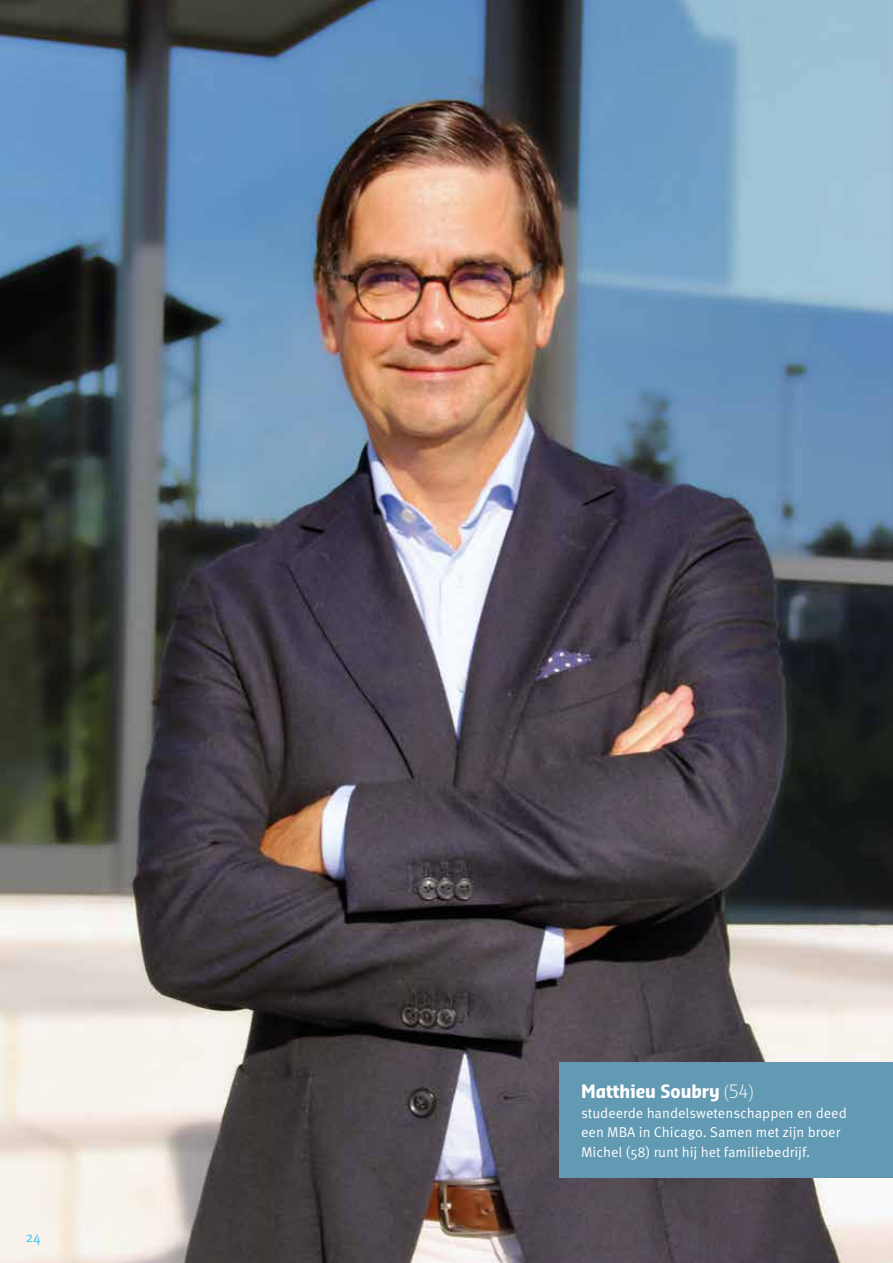
<style>
.page{position:relative;width:893px;height:1263px;background:#fff}
.page>*{position:absolute;margin:0;border:0;box-sizing:border-box;transform-origin:0 0}
.t1{font:700 18px "Sansa Con Pro";color:#fff}
.t2{font:14.25px/19.5px "Meta OT Norm";color:#fff}
.t3{font:14.25px "Meta OT Norm";color:#41c0f0}
.s1{font-weight:300}
</style>
<div class="page">
<img style="left:0;top:0;width:893px;height:1263px">
<div style="left:560px;top:1062px;width:333px;height:116px;background:#6299b3"></div>
<p class="t3" style="left:26px;top:1228px;width:17px">24</p>
<p class="t1" style="left:581px;top:1079px;width:174px">Matthieu Soubry <span class="s1">(54)</span></p>
<p class="t2" style="left:581px;top:1103px;width:267px">studeerde handelswetenschappen en deed een MBA in Chicago. Samen met zijn broer<br>Michel (58) runt hij het familiebedrijf.</p>
</div>
